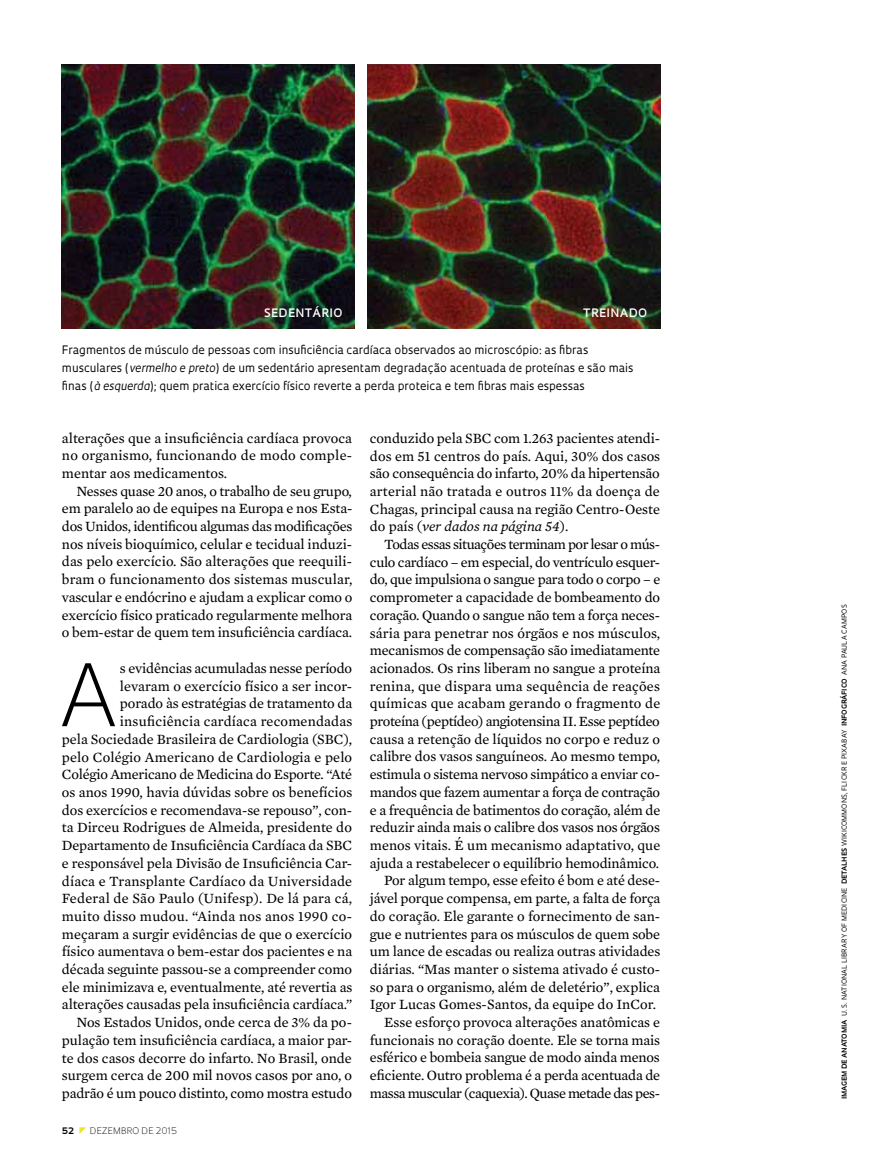
<style>
.page{position:relative;width:885px;height:1169px;background:#fff}
.page>*{position:absolute;margin:0;border:0;box-sizing:border-box;transform-origin:0 0}
.t1{font:300 83.55px "Oculum";color:#000}
.t2{font:14.4px/17.7px "Mercury Text G2";letter-spacing:-.005em;color:#000;text-align:justify}
.t3{font:14.4px "Mercury Text G2";letter-spacing:-.035em;color:#000}
.t4{font:14.4px "Mercury Text G2";letter-spacing:.015em;color:#000}
.t5{font:14.4px "Mercury Text G2";letter-spacing:-.03em;color:#000}
.t6{font:11.4px/17.7px "Oculum";color:#000}
.t7{font:600 11.4px "Oculum";letter-spacing:.06em;color:#fff}
.t8{font:300 8.7px "Oculum";letter-spacing:.015em;color:#000}
.t9{font:700 8.7px "Oculum";color:#000}
.t10{font:6.75px "Oculum";letter-spacing:.02em;color:#000}
.s1{font-style:italic}
.s2{font-weight:700}
</style>
<div class="page">
<img style="left:368px;top:64px;width:292px;height:264px">
<img style="left:61px;top:64px;width:294px;height:264px">
<p class="t7" style="left:264px;top:305px;width:80px">SEDENTÁRIO</p>
<p class="t7" style="left:583px;top:305px;width:65px">TREINADO</p>
<p class="t6" style="left:62px;top:341px;width:573px">Fragmentos de músculo de pessoas com insuficiência cardíaca observados ao microscópio: as fibras musculares (<span class="s1">vermelho e preto</span>) de um sedentário apresentam degradação acentuada de proteínas e são mais finas (<span class="s1">à esquerda</span>); quem pratica exercício físico reverte a perda proteica e tem fibras mais espessas</p>
<p class="t2" style="left:62px;top:428px;width:292px">alterações que a insuficiência cardíaca provoca no organismo, funcionando de modo comple&shy;mentar aos medicamentos.</p>
<p class="t2" style="left:62px;top:481px;width:292px;text-indent:14px">Nesses quase 20 anos, o trabalho de seu grupo, em paralelo ao de equipes na Europa e nos Esta&shy;dos Unidos, identificou algumas das modificações nos níveis bioquímico, celular e tecidual induzi&shy;das pelo exercício. São alterações que reequili&shy;bram o funcionamento dos sistemas muscular, vascular e endócrino e ajudam a explicar como o exercício físico praticado regularmente melhora o bem-estar de quem tem insuficiência cardíaca.</p>
<h1 class="t1" style="left:60px;top:638px;width:61px">A</h1>
<p class="t2" style="left:62px;top:658px;width:292px;text-align:right">s evidências acumuladas nesse período<br>levaram o exercício físico a ser incor-<br>porado às estratégias de tratamento da insuficiência cardíaca recomendadas<br>pela Sociedade Brasileira de Cardiologia (SBC), pelo Colégio Americano de Cardiologia e pelo Colégio Americano de Medicina do Esporte. “Até os anos 1990, havia dúvidas sobre os benefícios dos exercícios e recomendava-se repouso”, con&shy;ta Dirceu Rodrigues de Almeida, presidente do Departamento de Insuficiência Cardíaca da SBC e responsável pela Divisão de Insuficiência Car&shy;díaca e Transplante Cardíaco da Universidade Federal de São Paulo (Unifesp). De lá para cá, muito disso mudou. “Ainda nos anos 1990 co&shy;meçaram a surgir evidências de que o exercício físico aumentava o bem-estar dos pacientes e na década seguinte passou-se a compreender como ele minimizava e, eventualmente, até revertia as alterações causadas pela insuficiência cardíaca.” Nos Estados Unidos, onde cerca de 3% da po&shy;pulação tem insuficiência cardíaca, a maior par&shy;te dos casos decorre do infarto. No Brasil, onde surgem cerca de 200 mil novos casos por ano, o padrão é um pouco distinto, como mostra estudo</p>
<p class="t9" style="left:62px;top:1124px;width:14px">52</p>
<p class="t8" style="left:90px;top:1124px;width:89px">DEZEMBRO DE 2015</p>
<p class="t2" style="left:370px;top:428px;width:292px">conduzido pela SBC com 1.263 pacientes atendi&shy;dos em 51 centros do país. Aqui, 30% dos casos são consequência do infarto, 20% da hipertensão arterial não tratada e outros 11% da doença de Chagas, principal causa na região Centro-Oeste do país (<span class="s1">ver dados na página 54</span>).</p>
<p class="t3" style="left:384px;top:534px;width:277px">Todas essas situações terminam por lesar o mús-</p>
<p class="t2" style="left:370px;top:552px;width:292px">culo cardíaco – em especial, do ventrículo esquer-</p>
<p class="t2" style="left:370px;top:570px;width:292px">do, que impulsiona o sangue para todo o corpo – e</p>
<p class="t2" style="left:370px;top:588px;width:292px">comprometer a capacidade de bombeamento do</p>
<p class="t2" style="left:370px;top:605px;width:292px">coração. Quando o sangue não tem a força neces-</p>
<p class="t2" style="left:370px;top:623px;width:292px">sária para penetrar nos órgãos e nos músculos,</p>
<p class="t2" style="left:370px;top:641px;width:292px">mecanismos de compensação são imediatamente</p>
<p class="t2" style="left:370px;top:658px;width:292px">acionados. Os rins liberam no sangue a proteína</p>
<p class="t4" style="left:370px;top:675px;width:292px">renina, que dispara uma sequência de reações</p>
<p class="t4" style="left:370px;top:693px;width:292px">químicas que acabam gerando o fragmento de</p>
<p class="t5" style="left:370px;top:711px;width:291px">proteína (peptídeo) angiotensina II. Esse peptídeo</p>
<p class="t2" style="left:370px;top:729px;width:292px">causa a retenção de líquidos no corpo e reduz o</p>
<p class="t2" style="left:370px;top:747px;width:292px">calibre dos vasos sanguíneos. Ao mesmo tempo,</p>
<p class="t2" style="left:370px;top:764px;width:292px">estimula o sistema nervoso simpático a enviar co-</p>
<p class="t2" style="left:370px;top:782px;width:292px">mandos que fazem aumentar a força de contração</p>
<p class="t2" style="left:370px;top:800px;width:292px">e a frequência de batimentos do coração, além de</p>
<p class="t2" style="left:370px;top:818px;width:292px">reduzir ainda mais o calibre dos vasos nos órgãos</p>
<p class="t2" style="left:370px;top:835px;width:292px">menos vitais. É um mecanismo adaptativo, que</p>
<p class="t2" style="left:370px;top:853px;width:291px">ajuda a restabelecer o equilíbrio hemodinâmico.</p>
<p class="t2" style="left:384px;top:871px;width:277px">Por algum tempo, esse efeito é bom e até dese-</p>
<p class="t2" style="left:370px;top:888px;width:292px">jável porque compensa, em parte, a falta de força</p>
<p class="t2" style="left:370px;top:906px;width:292px">do coração. Ele garante o fornecimento de san-</p>
<p class="t2" style="left:370px;top:924px;width:292px">gue e nutrientes para os músculos de quem sobe</p>
<p class="t2" style="left:370px;top:941px;width:292px">um lance de escadas ou realiza outras atividades</p>
<p class="t2" style="left:370px;top:959px;width:292px">diárias. “Mas manter o sistema ativado é custo-</p>
<p class="t2" style="left:370px;top:977px;width:292px">so para o organismo, além de deletério”, explica</p>
<p class="t2" style="left:370px;top:995px;width:288px">Igor Lucas Gomes-Santos, da equipe do InCor.</p>
<p class="t2" style="left:384px;top:1012px;width:277px">Esse esforço provoca alterações anatômicas e</p>
<p class="t2" style="left:370px;top:1030px;width:292px">funcionais no coração doente. Ele se torna mais</p>
<p class="t2" style="left:370px;top:1048px;width:292px">esférico e bombeia sangue de modo ainda menos</p>
<p class="t2" style="left:370px;top:1065px;width:292px">eficiente. Outro problema é a perda acentuada de</p>
<p class="t3" style="left:370px;top:1082px;width:292px">massa muscular (caquexia). Quase metade das pes-</p>
<p class="t10" style="left:840px;top:1098px;width:496px;rotate:-90deg"><span class="s2">imagem de anatomia</span> u. s. Nati onal Li brary of Medicine <span class="s2">detalhes</span> wi kicomm ons, flickr e pixabay <span class="s2">infográfico</span> ana paula campos</p>
</div>
